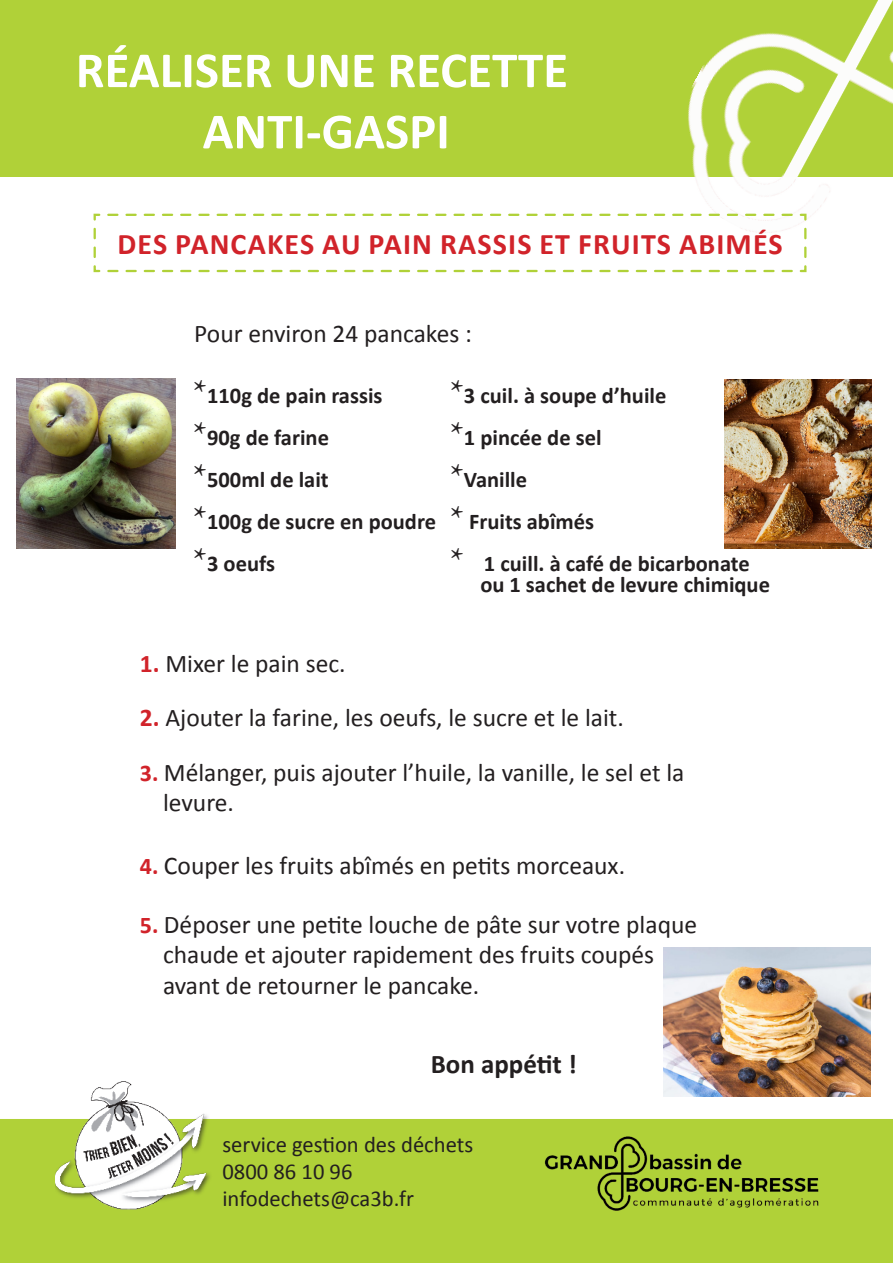
<style>
.page{position:relative;width:893px;height:1263px;background:#fff}
.page>*{position:absolute;margin:0;border:0;box-sizing:border-box;transform-origin:0 0}
.t1{font:700 51px "Calibri";color:#fff}
.t2{font:700 30px "Calibri";letter-spacing:.04em;color:#d1232a}
.t3{font:700 27px "Calibri";color:#231f20}
.t4{font:25.5px "Calibri";color:#231f20}
.t5{font:22.65px "Calibri";color:#231f20}
.t6{font:700 22.5px "Calibri";color:#231f20}
.s1{font-family:"Minion Pro";font-weight:400;font-size:34.5px}
.s2{font-weight:700;color:#d1232a}
.s3{font-weight:700;font-size:24px;color:#d1232a}
</style>
<div class="page">
<div style="left:0;top:1119px;width:893px;height:144px;background:#b0d138"></div>
<img style="left:55px;top:1081px;width:160px;height:137px">
<div style="left:0;top:0;width:643px;height:176px;background:#b0d138"></div>
<img style="left:540px;top:1127px;width:285px;height:91px">
<img style="left:643px;top:0;width:250px;height:217px">
<svg style="left:93px;top:212px;width:715px;height:61px"></svg>
<img style="left:664px;top:947px;width:206px;height:150px">
<img style="left:16px;top:378px;width:160px;height:170px">
<img style="left:725px;top:380px;width:146px;height:169px">
<p class="t1" style="left:76px;top:38px;width:494px">RÉALISER UNE RECETTE</p>
<p class="t1" style="left:203px;top:99px;width:249px">ANTI-GASPI</p>
<p class="t2" style="left:117px;top:225px;width:667px">DES PANCAKES AU PAIN RASSIS ET FRUITS ABIMÉS</p>
<p class="t4" style="left:194px;top:317px;width:279px">Pour environ 24 pancakes :</p>
<p class="t6" style="left:193px;top:381px;width:191px"><span class="s1">*</span>110g de pain rassis</p>
<p class="t6" style="left:193px;top:423px;width:137px"><span class="s1">*</span>90g de farine</p>
<p class="t6" style="left:193px;top:465px;width:137px"><span class="s1">*</span>500ml de lait</p>
<p class="t6" style="left:193px;top:507px;width:244px"><span class="s1">*</span>100g de sucre en poudre</p>
<p class="t6" style="left:193px;top:549px;width:83px"><span class="s1">*</span>3 oeufs</p>
<p class="t6" style="left:450px;top:381px;width:218px"><span class="s1">*</span>3 cuil. à soupe d’huile</p>
<p class="t6" style="left:450px;top:423px;width:153px"><span class="s1">*</span>1 pincée de sel</p>
<p class="t6" style="left:450px;top:465px;width:79px"><span class="s1">*</span>Vanille</p>
<p class="t6" style="left:450px;top:507px;width:146px"><span class="s1">*</span> Fruits abîmés</p>
<p class="t6" style="left:450px;top:549px;width:301px"><span class="s1">*</span> 1 cuill. à café de bicarbonate</p>
<p class="t6" style="left:481px;top:570px;width:291px">ou 1 sachet de levure chimique</p>
<p class="t4" style="left:140px;top:647px;width:207px"><span class="s2">1.</span> Mixer le pain sec.</p>
<p class="t4" style="left:140px;top:702px;width:485px"><span class="s2">2.</span> Ajouter la farine, les oeufs, le sucre et le lait.</p>
<p class="t4" style="left:140px;top:756px;width:546px"><span class="s3">3.</span> Mélanger, puis ajouter l’huile, la vanille, le sel et la</p>
<p class="t4" style="left:163px;top:787px;width:73px">levure.</p>
<p class="t4" style="left:140px;top:849px;width:487px"><span class="s3">4.</span> Couper les fruits abîmés en petits morceaux.</p>
<p class="t4" style="left:140px;top:908px;width:559px"><span class="s3">5.</span> Déposer une petite louche de pâte sur votre plaque</p>
<p class="t4" style="left:163px;top:939px;width:493px">chaude et ajouter rapidement des fruits coupés</p>
<p class="t4" style="left:163px;top:969px;width:318px">avant de retourner le pancake.</p>
<p class="t3" style="left:431px;top:1047px;width:148px">Bon appétit !</p>
<p class="t5" style="left:222px;top:1130px;width:252px">service gestion des déchets</p>
<p class="t5" style="left:222px;top:1157px;width:132px">0800 86 10 96</p>
<p class="t5" style="left:222px;top:1184px;width:193px">infodechets@ca3b.fr</p>
</div>
